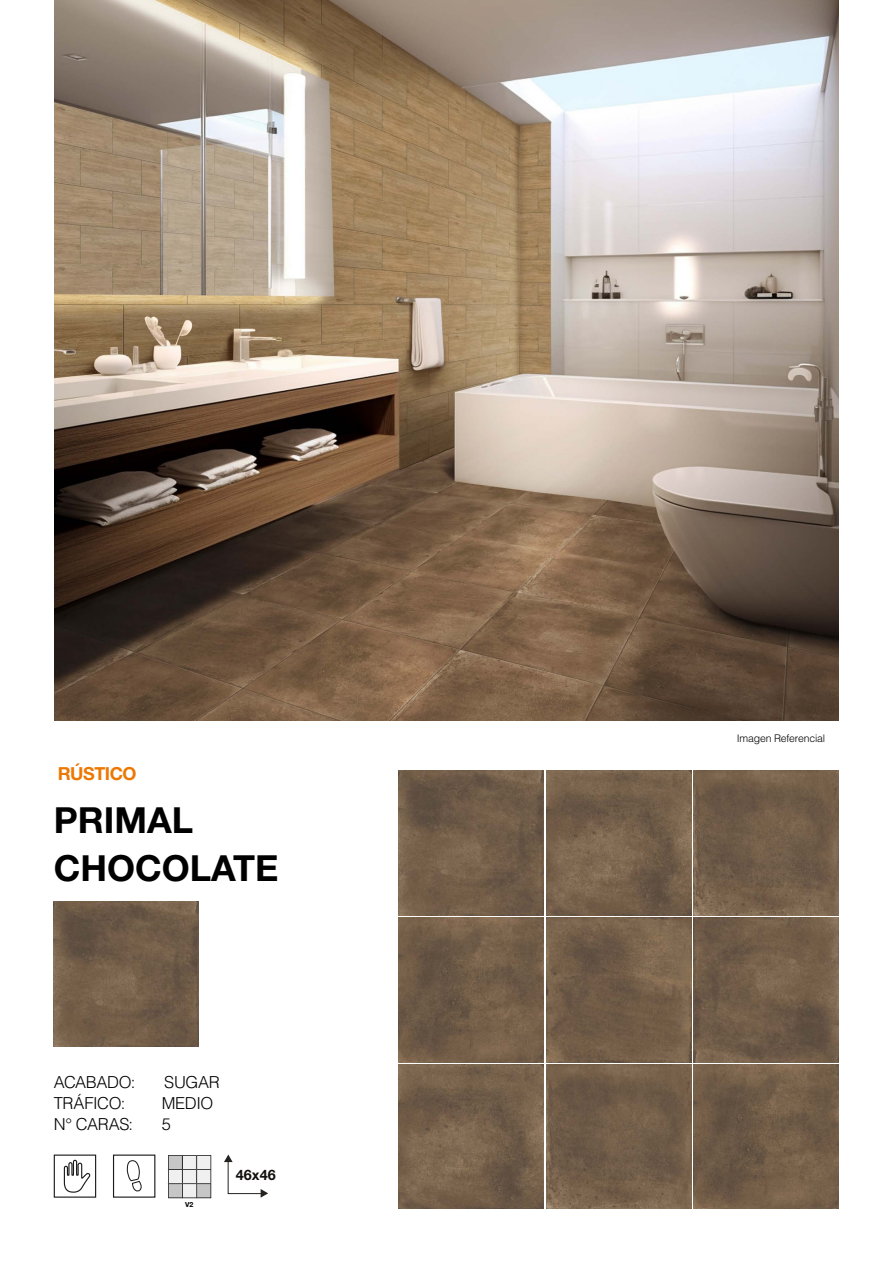
<style>
.page{position:relative;width:893px;height:1263px;background:#fff}
.page>*{position:absolute;margin:0;border:0;box-sizing:border-box;transform-origin:0 0}
.t1{font:700 36px/48px "Helvetica Neue LT Std";color:#000}
.t2{font:700 18px "Helvetica Neue LT Std";letter-spacing:-.025em;color:#ec7803}
.t3{font:300 16.5px "Helvetica LT Std";letter-spacing:-.02em;color:#000}
.t4{font:700 14.4px "Helvetica Neue LT Std";color:#12110c}
.t5{font:300 10.5px "Helvetica LT Std";letter-spacing:-.015em;color:#000}
.t6{font:700 7.05px "Helvetica Neue LT Std";color:#000}
</style>
<div class="page">
<svg style="left:53px;top:1154px;width:103px;height:44px"></svg>
<img style="left:55px;top:0;width:784px;height:721px">
<svg style="left:224px;top:1154px;width:44px;height:44px"></svg>
<img style="left:547px;top:1064px;width:145px;height:145px">
<img style="left:694px;top:1064px;width:145px;height:145px">
<img style="left:399px;top:1064px;width:145px;height:145px">
<img style="left:54px;top:901px;width:145px;height:145px">
<img style="left:547px;top:917px;width:145px;height:145px">
<img style="left:694px;top:917px;width:145px;height:145px">
<img style="left:399px;top:917px;width:145px;height:145px">
<img style="left:547px;top:770px;width:145px;height:145px">
<img style="left:694px;top:770px;width:145px;height:145px">
<img style="left:399px;top:770px;width:145px;height:145px">
<svg style="left:168px;top:1155px;width:43px;height:43px"></svg>
<p class="t2" style="left:58px;top:762px;width:80px">RÚSTICO</p>
<h1 class="t1" style="left:54px;top:795px;width:226px">PRIMAL<br>CHOCOLATE</h1>
<p class="t3" style="left:54px;top:1071px;width:83px">ACABADO:</p>
<p class="t3" style="left:164px;top:1071px;width:57px">SUGAR</p>
<p class="t3" style="left:54px;top:1092px;width:73px">TRÁFICO:</p>
<p class="t3" style="left:162px;top:1092px;width:53px">MEDIO</p>
<p class="t3" style="left:54px;top:1113px;width:81px">N° CARAS:</p>
<p class="t3" style="left:162px;top:1113px;width:11px">5</p>
<p class="t6" style="left:185px;top:1200px;width:10px">V2</p>
<p class="t4" style="left:236px;top:1166px;width:41px">46x46</p>
<p class="t5" style="left:737px;top:732px;width:90px">Imagen Referencial</p>
</div>
